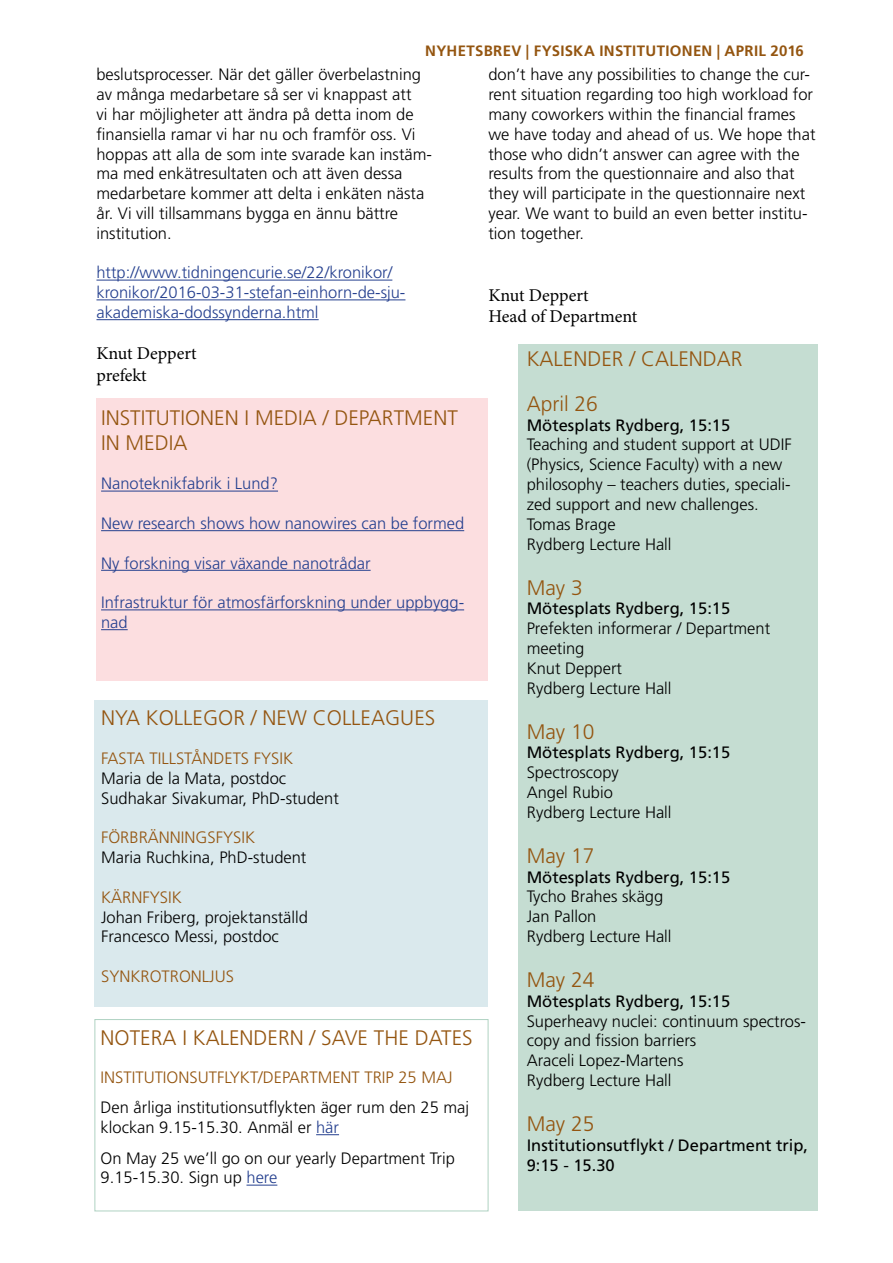
<style>
.page{position:relative;width:893px;height:1263px;background:#fff}
.page>*{position:absolute;margin:0;border:0;box-sizing:border-box;transform-origin:0 0}
.t1{font:300 21px/25.2px "Frutiger LT Std";color:#945510}
.t2{font:18px/21.6px "Minion Pro";color:#000}
.t3{font:300 16.5px/19.8px "Frutiger LT Std";color:#000}
.t4{font:300 16.5px/19.8px "Frutiger LT Std";color:#25408f}
.t5{font:16.5px/19.8px "Frutiger LT Std";color:#000}
.t6{font:300 16.5px "Frutiger LT Std";color:#945510}
.t7{font:700 15px "Frutiger LT Std";letter-spacing:.02em;color:#945510}
.s1{color:#25408f}
</style>
<div class="page">
<div style="left:518px;top:344px;width:300px;height:867px;background:#c5ddd2"></div>
<div style="left:96px;top:399px;width:392px;height:282px;background:#fcdee0"></div>
<hr style="left:101px;top:491px;width:177px;height:1px;background:#25408f">
<hr style="left:101px;top:530px;width:363px;height:1px;background:#25408f">
<hr style="left:101px;top:570px;width:270px;height:1px;background:#25408f">
<hr style="left:101px;top:609px;width:363px;height:1px;background:#25408f">
<svg style="left:101px;top:629px;width:27px;height:1px"></svg>
<div style="left:94px;top:700px;width:394px;height:306px;background:#dae9ed"></div>
<hr style="left:96px;top:280px;width:296px;height:1px;background:#25408f">
<hr style="left:96px;top:299px;width:309px;height:1px;background:#25408f">
<hr style="left:96px;top:319px;width:223px;height:1px;background:#25408f">
<div style="left:94px;top:1019px;width:394px;height:192px;border:1px solid #afd2c2"></div>
<svg style="left:316px;top:1134px;width:23px;height:1px"></svg>
<hr style="left:246px;top:1185px;width:31px;height:1px;background:#25408f">
<p class="t7" style="left:425px;top:42px;width:380px">NYHETSBREV | FYSISKA INSTITUTIONEN | APRIL 2016</p>
<p class="t3" style="left:96px;top:65px;width:337px">beslutsprocesser. När det gäller överbelastning av många medarbetare så ser vi knappast att<br>vi har möjligheter att ändra på detta inom de finansiella ramar vi har nu och framför oss. Vi hoppas att alla de som inte svarade kan instäm&shy;ma med enkätresultaten och att även dessa medarbetare kommer att delta i enkäten nästa år. Vi vill tillsammans bygga en ännu bättre institution.</p>
<p class="t4" style="left:96px;top:263px;width:310px">http://www.tidningencurie.se/22/kronikor/ kronikor/2016-03-31-stefan-einhorn-de-sju&shy;akademiska-dodssynderna.html</p>
<p class="t2" style="left:96px;top:343px;width:102px">Knut Deppert prefekt</p>
<p class="t1" style="left:101px;top:405px;width:358px">INSTITUTIONEN I MEDIA / DEPARTMENT<br>IN MEDIA</p>
<p class="t4" style="left:101px;top:474px;width:178px">Nanoteknikfabrik i Lund?</p>
<p class="t4" style="left:101px;top:514px;width:365px">New research shows how nanowires can be formed</p>
<p class="t4" style="left:101px;top:553px;width:271px">Ny forskning visar växande nanotrådar</p>
<p class="t4" style="left:101px;top:593px;width:365px">Infrastruktur för atmosfärforskning under uppbygg&shy;nad</p>
<p class="t1" style="left:101px;top:705px;width:336px">NYA KOLLEGOR / NEW COLLEAGUES</p>
<p class="t6" style="left:101px;top:749px;width:194px">FASTA TILLSTÅNDETS FYSIK</p>
<p class="t3" style="left:101px;top:769px;width:239px">Maria de la Mata, postdoc<br>Sudhakar Sivakumar, PhD-student</p>
<p class="t6" style="left:101px;top:828px;width:156px">FÖRBRÄNNINGSFYSIK</p>
<p class="t3" style="left:101px;top:848px;width:207px">Maria Ruchkina, PhD-student</p>
<p class="t6" style="left:101px;top:888px;width:82px">KÄRNFYSIK</p>
<p class="t3" style="left:101px;top:907px;width:208px">Johan Friberg, projektanställd<br>Francesco Messi, postdoc</p>
<p class="t6" style="left:101px;top:967px;width:134px">SYNKROTRONLJUS</p>
<p class="t1" style="left:101px;top:1025px;width:374px">NOTERA I KALENDERN / SAVE THE DATES</p>
<p class="t6" style="left:101px;top:1067px;width:353px">INSTITUTIONSUTFLYKT/DEPARTMENT TRIP 25 MAJ</p>
<p class="t3" style="left:101px;top:1098px;width:370px">Den årliga institutionsutflykten äger rum den 25 maj klockan 9.15-15.30. Anmäl er <span class="s1">här</span></p>
<p class="t3" style="left:101px;top:1148px;width:356px">On May 25 we’ll go on our yearly Department Trip<br>9.15-15.30. Sign up <span class="s1">here</span></p>
<p class="t3" style="left:488px;top:65px;width:329px">don’t have any possibilities to change the cur&shy;rent situation regarding too high workload for many coworkers within the financial frames we have today and ahead of us. We hope that those who didn’t answer can agree with the results from the questionnaire and also that they will participate in the questionnaire next year. We want to build an even better institu&shy;tion together.</p>
<p class="t2" style="left:488px;top:284px;width:150px">Knut Deppert<br>Head of Department</p>
<p class="t1" style="left:527px;top:336px;width:217px;line-height:45px">KALENDER / CALENDAR<br>April 26</p>
<p class="t5" style="left:527px;top:415px;width:205px">Mötesplats Rydberg, 15:15</p>
<p class="t3" style="left:527px;top:435px;width:266px">Teaching and student support at UDIF (Physics, Science Faculty) with a new philosophy – teachers duties, speciali&shy;zed support and new challenges.<br>Tomas Brage<br>Rydberg Lecture Hall</p>
<p class="t1" style="left:527px;top:575px;width:58px">May 3</p>
<p class="t5" style="left:527px;top:599px;width:205px">Mötesplats Rydberg, 15:15</p>
<p class="t3" style="left:527px;top:619px;width:245px">Prefekten informerar / Department meeting<br>Knut Deppert<br>Rydberg Lecture Hall</p>
<p class="t1" style="left:527px;top:719px;width:69px">May 10</p>
<p class="t5" style="left:527px;top:743px;width:205px">Mötesplats Rydberg, 15:15</p>
<p class="t3" style="left:527px;top:763px;width:146px">Spectroscopy<br>Angel Rubio<br>Rydberg Lecture Hall</p>
<p class="t1" style="left:527px;top:843px;width:69px">May 17</p>
<p class="t5" style="left:527px;top:867px;width:205px">Mötesplats Rydberg, 15:15</p>
<p class="t3" style="left:527px;top:887px;width:146px">Tycho Brahes skägg<br>Jan Pallon<br>Rydberg Lecture Hall</p>
<p class="t1" style="left:527px;top:967px;width:69px">May 24</p>
<p class="t5" style="left:527px;top:991px;width:205px">Mötesplats Rydberg, 15:15</p>
<p class="t3" style="left:527px;top:1011px;width:281px">Superheavy nuclei: continuum spectros&shy;copy and fission barriers<br>Araceli Lopez-Martens<br>Rydberg Lecture Hall</p>
<p class="t1" style="left:527px;top:1111px;width:69px">May 25</p>
<p class="t5" style="left:527px;top:1135px;width:283px">Institutionsutflykt / Department trip,<br>9:15 - 15.30</p>
</div>
